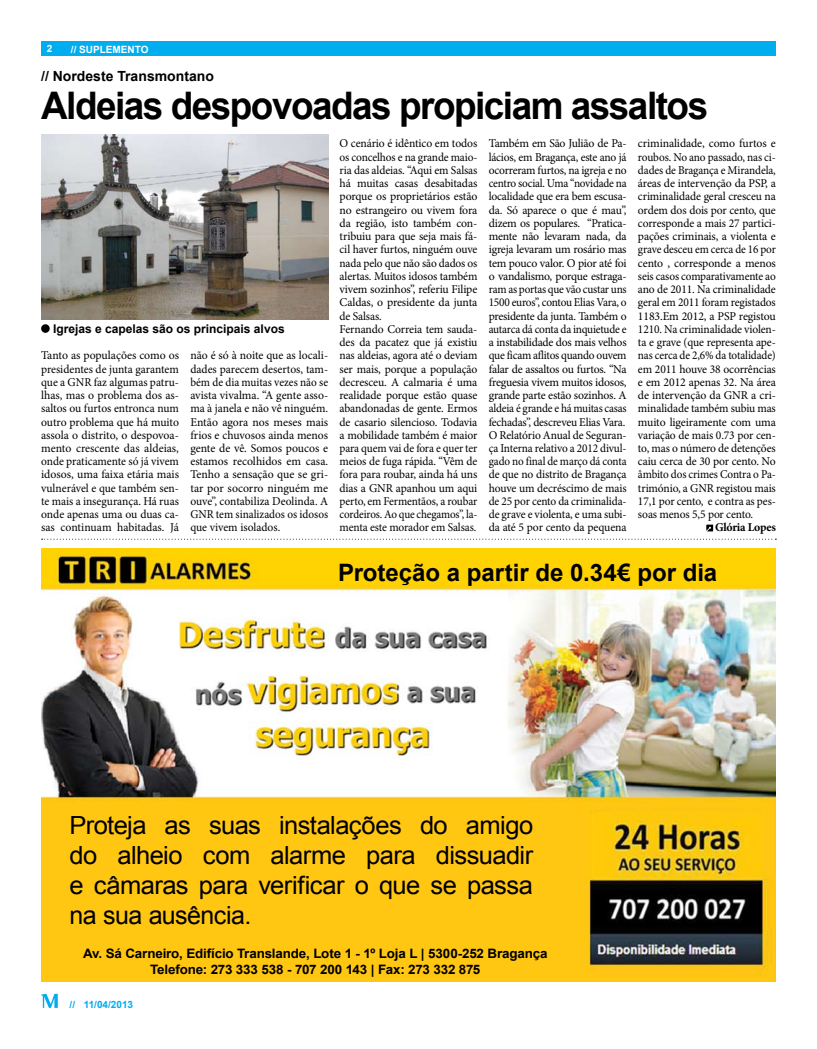
<style>
.page{position:relative;width:817px;height:1049px;background:#fff}
.page>*{position:absolute;margin:0;border:0;box-sizing:border-box;transform-origin:0 0}
.t1{font:700 38px "Arial";letter-spacing:-.04em;color:#000}
.t2{font:25px/30px "Arial";letter-spacing:-.025em;color:#000;text-align:justify}
.t3{font:700 24px "Arial";letter-spacing:-.005em;color:#000}
.t4{font:700 14px "Arial";color:#000}
.t5{font:700 13px/16px "Arial";letter-spacing:-.01em;color:#000;text-align:center}
.t6{font:12px/13.2px "Minion Pro";letter-spacing:-.01em;color:#000;text-align:justify}
.t7{font:700 12px "Arial";color:#000}
.t8{font:700 12px "Minion Pro";letter-spacing:-.015em;color:#000}
.t9{font:700 10px "Arial";color:#00adef}
.t10{font:700 10px "Arial";color:#fff}
</style>
<div class="page">
<div style="left:41px;top:41px;width:734px;height:14px;background:#00adef"></div>
<svg style="left:41px;top:994px;width:17px;height:14px"></svg>
<svg style="left:42px;top:539px;width:734px;height:1px"></svg>
<img style="left:41px;top:134px;width:287px;height:186px">
<div style="left:41px;top:324px;width:9px;height:9px;background:#000;border-radius:50%"></div>
<svg style="left:706px;top:525px;width:7px;height:6px"></svg>
<img style="left:41px;top:549px;width:734px;height:432px">
<p class="t10" style="left:71px;top:43px;width:79px">// SUPLEMENTO</p>
<p class="t4" style="left:41px;top:67px;width:174px">// Nordeste Transmontano</p>
<h1 class="t1" style="left:41px;top:81px;width:668px">Aldeias despovoadas propiciam assaltos</h1>
<p class="t7" style="left:53px;top:321px;width:233px">Igrejas e capelas são os principais alvos</p>
<p class="t6" style="left:41px;top:349px;width:139px">Tanto as populações como os presidentes de junta garantem que a GNR faz algumas patru&shy;lhas, mas o problema dos as&shy;saltos ou furtos entronca num outro problema que há muito assola o distrito, o despovoa&shy;mento crescente das aldeias, onde praticamente só já vivem idosos, uma faixa etária mais vulnerável e que também sen&shy;te mais a insegurança. Há ruas onde apenas uma ou duas ca&shy;sas continuam habitadas. Já</p>
<p class="t6" style="left:190px;top:349px;width:139px">não é só à noite que as locali&shy;dades parecem desertos, tam&shy;bém de dia muitas vezes não se avista vivalma. “A gente asso&shy;ma à janela e não vê ninguém.<br>Então agora nos meses mais frios e chuvosos ainda menos gente de vê. Somos poucos e estamos recolhidos em casa.<br>Tenho a sensação que se gri&shy;tar por socorro ninguém me ouve”, contabiliza Deolinda. A GNR tem sinalizados os idosos que vivem isolados.</p>
<p class="t6" style="left:339px;top:137px;width:139px;text-align:left">O cenário é idêntico em todos os concelhos e na grande maio&shy;ria das aldeias. “Aqui em Salsas há muitas casas desabitadas porque os proprietários estão no estrangeiro ou vivem fora da região, isto também con&shy;tribuiu para que seja mais fá&shy;cil haver furtos, ninguém ouve nada pelo que não são dados os alertas. Muitos idosos também vivem sozinhos”, referiu Filipe<br>Caldas, o presidente da junta de Salsas.<br>Fernando Correia tem sauda&shy;des da pacatez que já existiu nas aldeias, agora até o deviam ser mais, porque a população decresceu. A calmaria é uma realidade porque estão quase abandonadas de gente. Ermos de casario silencioso. Todavia a mobilidade também é maior para quem vai de fora e quer ter meios de fuga rápida. “Vêm de fora para roubar, ainda há uns dias a GNR apanhou um aqui perto, em Fermentãos, a roubar cordeiros. Ao que chegamos”, la&shy;menta este morador em Salsas.</p>
<p class="t6" style="left:488px;top:137px;width:139px">Também em São Julião de Pa&shy;lácios, em Bragança, este ano já ocorreram furtos, na igreja e no centro social. Uma “novidade na localidade que era bem escusa&shy;da. Só aparece o que é mau”, dizem os populares. “Pratica&shy;mente não levaram nada, da igreja levaram um rosário mas tem pouco valor. O pior até foi o vandalismo, porque estraga&shy;ram as portas que vão custar uns 1500 euros”, contou Elias Vara, o presidente da junta. Também o autarca dá conta da inquietude e a instabilidade dos mais velhos que ficam aflitos quando ouvem falar de assaltos ou furtos. “Na freguesia vivem muitos idosos, grande parte estão sozinhos. A aldeia é grande e há muitas casas fechadas”, descreveu Elias Vara.<br>O Relatório Anual de Seguran&shy;ça Interna relativo a 2012 divul&shy;gado no final de março dá conta de que no distrito de Bragança houve um decréscimo de mais de 25 por cento da criminalida&shy;de grave e violenta, e uma subi&shy;da até 5 por cento da pequena</p>
<p class="t6" style="left:638px;top:137px;width:139px">criminalidade, como furtos e roubos. No ano passado, nas ci&shy;dades de Bragança e Mirandela, áreas de intervenção da PSP, a criminalidade geral cresceu na ordem dos dois por cento, que corresponde a mais 27 partici&shy;pações criminais, a violenta e grave desceu em cerca de 16 por cento , corresponde a menos seis casos comparativamente ao ano de 2011. Na criminalidade geral em 2011 foram registados 1183.Em 2012, a PSP registou 1210. Na criminalidade violen&shy;ta e grave (que representa ape&shy;nas cerca de 2,6% da totalidade) em 2011 houve 38 ocorrências e em 2012 apenas 32. Na área de intervenção da GNR a cri&shy;minalidade também subiu mas muito ligeiramente com uma variação de mais 0.73 por cen&shy;to, mas o número de detenções caiu cerca de 30 por cento. No âmbito dos crimes Contra o Pa&shy;trimónio, a GNR registou mais 17,1 por cento, e contra as pes&shy;soas menos 5,5 por cento.</p>
<p class="t8" style="left:715px;top:519px;width:62px">Glória Lopes</p>
<h3 class="t3" style="left:338px;top:556px;width:380px">Proteção a partir de 0.34€ por dia</h3>
<h2 class="t2" style="left:69px;top:810px;width:465px">Proteja as suas instalações do amigo do alheio com alarme para dissuadir e câmaras para verificar o que se passa na sua ausência.</h2>
<p class="t5" style="left:83px;top:946px;width:466px">Av. Sá Carneiro, Edifício Translande, Lote 1 - 1 º Loja L | 5300-252 Bragança<br>Telefone: 273 333 538 - 707 200 1 43 | Fax: 273 332 875</p>
<p class="t9" style="left:70px;top:997px;width:65px">// 11 /04/201 3</p>
</div>
